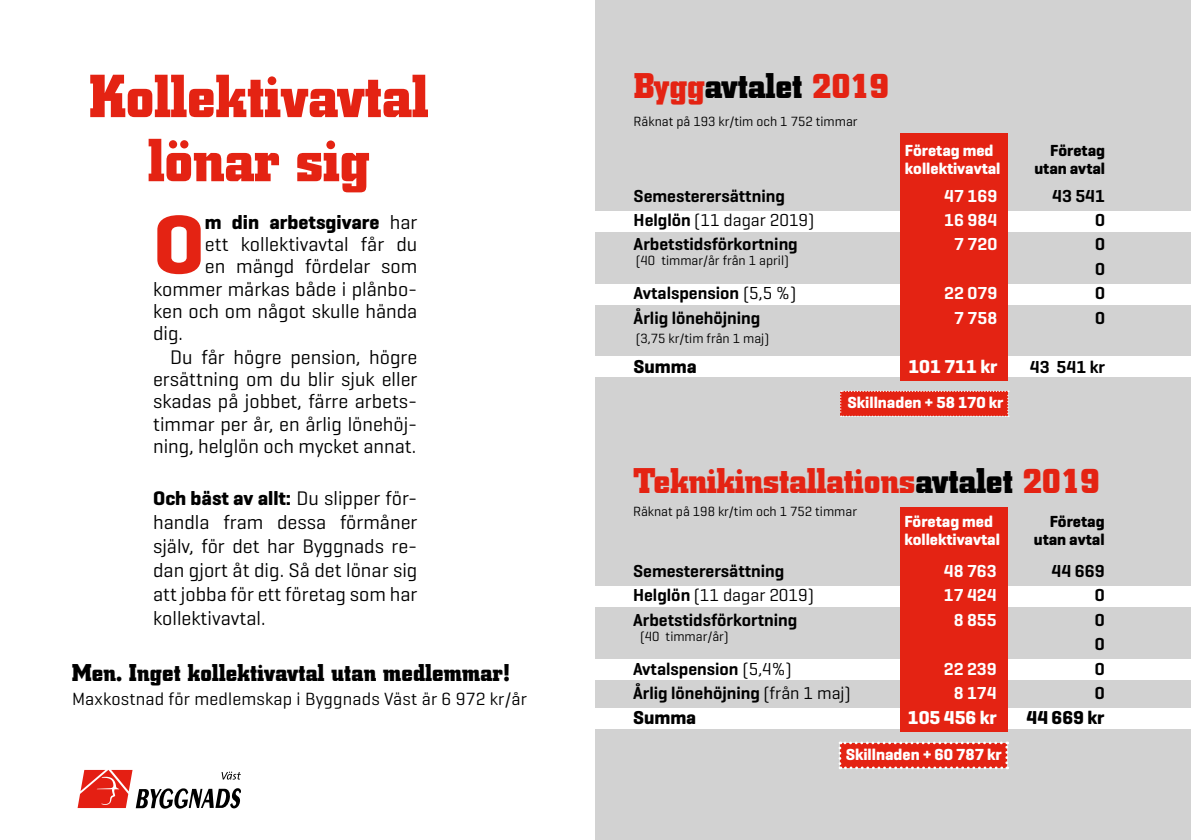
<style>
.page{position:relative;width:1191px;height:840px;background:#fff}
.page>*{position:absolute;margin:0;border:0;box-sizing:border-box;transform-origin:0 0}
.t1{font:700 84.8px "Geogrotesque";color:#e42313}
.t2{font:700 60px/64px "City BQ";color:#e42313;text-align:center}
.t3{font:700 35.2px "City BQ";color:#e42313}
.t4{font:700 24px "City BQ";letter-spacing:.01em;color:#000}
.t5{font:20px/24px "Geogrotesque";color:#000;text-align:justify}
.t6{font:700 20px "Geogrotesque";color:#000}
.t7{font:700 19px "Geogrotesque";color:#000}
.t8{font:700 19px "Geogrotesque";color:#fff}
.t9{font:18px "Geogrotesque";letter-spacing:.01em;color:#000}
.t10{font:600 17.6px/24.4px "Geogrotesque";color:#000}
.t11{font:600 17.6px/24.4px "Geogrotesque";color:#fff;text-align:center}
.t12{font:700 16.2px/17.6px "Geogrotesque";color:#fff}
.t13{font:700 16.2px/17.6px "Geogrotesque";color:#000;text-align:right}
.t14{font:13.6px "Geogrotesque";color:#000}
.s1{font-weight:400}
.s2{font-weight:700}
.s3{color:#000}
</style>
<div class="page">
<svg style="left:77px;top:769px;width:164px;height:39px"></svg>
<div style="left:595px;top:0;width:596px;height:839px;background:#d2d2d2"></div>
<div style="left:569px;top:210px;width:331px;height:21px;background:#fff"></div>
<div style="left:1008px;top:210px;width:183px;height:21px;background:#fff"></div>
<div style="left:575px;top:284px;width:325px;height:20px;background:#fff"></div>
<div style="left:1008px;top:284px;width:183px;height:20px;background:#fff"></div>
<div style="left:574px;top:356px;width:326px;height:21px;background:#fff"></div>
<div style="left:1008px;top:356px;width:183px;height:21px;background:#fff"></div>
<div style="left:568px;top:585px;width:331px;height:21px;background:#fff"></div>
<div style="left:1007px;top:585px;width:184px;height:21px;background:#fff"></div>
<div style="left:574px;top:658px;width:325px;height:21px;background:#fff"></div>
<div style="left:1007px;top:658px;width:184px;height:21px;background:#fff"></div>
<div style="left:574px;top:707px;width:325px;height:21px;background:#fff"></div>
<div style="left:1007px;top:707px;width:184px;height:21px;background:#fff"></div>
<svg style="left:840px;top:390px;width:169px;height:27px;background:#e43628"></svg>
<svg style="left:838px;top:741px;width:170px;height:27px;background:#e43d2f"></svg>
<div style="left:900px;top:133px;width:108px;height:247px;background:#e42313"></div>
<div style="left:899px;top:507px;width:108px;height:225px;background:#e42313"></div>
<h2 class="t2" style="left:89px;top:64px;width:340px">Kollektivavtal lönar sig</h2>
<h1 class="t1" style="left:153px;top:191px;width:53px">O</h1>
<p class="t6" style="left:205px;top:210px;width:214px">m din arbetsgivare <span class="s1">har</span></p>
<p class="t5" style="left:205px;top:232px;width:214px">ett kollektivavtal får du</p>
<p class="t5" style="left:205px;top:254px;width:214px">en mängd fördelar som</p>
<p class="t5" style="left:153px;top:276px;width:266px">kommer märkas både i plånbo-</p>
<p class="t5" style="left:153px;top:298px;width:266px">ken och om något skulle hända</p>
<p class="t5" style="left:153px;top:320px;width:31px">dig.</p>
<p class="t5" style="left:153px;top:346px;width:266px;line-height:22px;text-indent:17px">Du får högre pension, högre ersättning om du blir sjuk eller skadas på jobbet, färre arbets&shy;timmar per år, en årlig lönehöj&shy;ning, helglön och mycket annat.</p>
<p class="t5" style="left:153px;top:485px;width:266px"><span class="s2">Och bäst av allt:</span> Du slipper för&shy;handla fram dessa förmåner själv, för det har Byggnads re&shy;dan gjort åt dig. Så det lönar sig att jobba för ett företag som har kollektivavtal.</p>
<p class="t4" style="left:72px;top:658px;width:439px">Men. Inget kollektivavtal utan medlemmar!</p>
<p class="t9" style="left:72px;top:687px;width:456px">Maxkostnad för medlemskap i Byggnads Väst är 6 972 kr/år</p>
<h3 class="t3" style="left:634px;top:65px;width:256px">Bygg<span class="s3">avtalet</span> 2019</h3>
<p class="t14" style="left:633px;top:113px;width:225px">Räknat på 193 kr/tim och 1 752 timmar</p>
<p class="t10" style="left:633px;top:183px;width:182px">Semesterersättning<br>Helglön <span class="s1">(11 dagar 2019)<br></span>Arbetstidsförkortning</p>
<p class="t10" style="left:633px;top:281px;width:164px">Avtalspension <span class="s1">(5,5 %)<br></span>Årlig lönehöjning</p>
<p class="t7" style="left:633px;top:354px;width:65px">Summa</p>
<p class="t14" style="left:636px;top:252px;width:155px">(40 timmar/år från 1 april)</p>
<p class="t14" style="left:636px;top:330px;width:135px">(3,75 kr/tim från 1 maj)</p>
<p class="t12" style="left:905px;top:141px;width:97px">Företag med kollektivavtal</p>
<p class="t11" style="left:944px;top:183px;width:55px">47 169<br>16 984<br>7 720</p>
<p class="t11" style="left:944px;top:281px;width:55px">22 079<br>7 758</p>
<p class="t8" style="left:908px;top:354px;width:90px">101 711 kr</p>
<p class="t12" style="left:847px;top:393px;width:157px">Skillnaden + 58 170 kr</p>
<p class="t13" style="left:1034px;top:141px;width:72px">Företag utan avtal</p>
<p class="t10" style="left:1095px;top:183px;width:11px;text-align:justify;text-indent:-43px">43 541<br>0<br>0<br>0<br>0<br>0</p>
<p class="t10" style="left:1030px;top:354px;width:77px">43 541 kr</p>
<h3 class="t3" style="left:633px;top:460px;width:467px">Teknikinstallations<span class="s3">avtalet</span> 2019</h3>
<p class="t14" style="left:633px;top:502px;width:225px">Räknat på 198 kr/tim och 1 752 timmar</p>
<p class="t12" style="left:904px;top:513px;width:97px">Företag med kollektivavtal</p>
<p class="t13" style="left:1033px;top:513px;width:72px">Företag utan avtal</p>
<p class="t10" style="left:633px;top:558px;width:182px">Semesterersättning<br>Helglön <span class="s1">(11 dagar 2019)<br></span>Arbetstidsförkortning</p>
<p class="t10" style="left:633px;top:656px;width:219px">Avtalspension <span class="s1">(5,4%)<br></span>Årlig lönehöjning <span class="s1">(från 1 maj)</span></p>
<p class="t7" style="left:633px;top:704px;width:65px">Summa</p>
<p class="t14" style="left:640px;top:627px;width:90px">(40 timmar/år)</p>
<p class="t11" style="left:943px;top:558px;width:55px">48 763<br>17 424<br>8 855</p>
<p class="t11" style="left:943px;top:656px;width:55px">22 239<br>8 174</p>
<p class="t8" style="left:908px;top:704px;width:90px">105 456 kr</p>
<p class="t12" style="left:845px;top:745px;width:157px">Skillnaden + 60 787 kr</p>
<p class="t10" style="left:1094px;top:558px;width:11px;text-align:justify;text-indent:-43px">44 669<br>0<br>0<br>0<br>0<br>0</p>
<p class="t7" style="left:1026px;top:704px;width:80px">44 669 kr</p>
</div>
